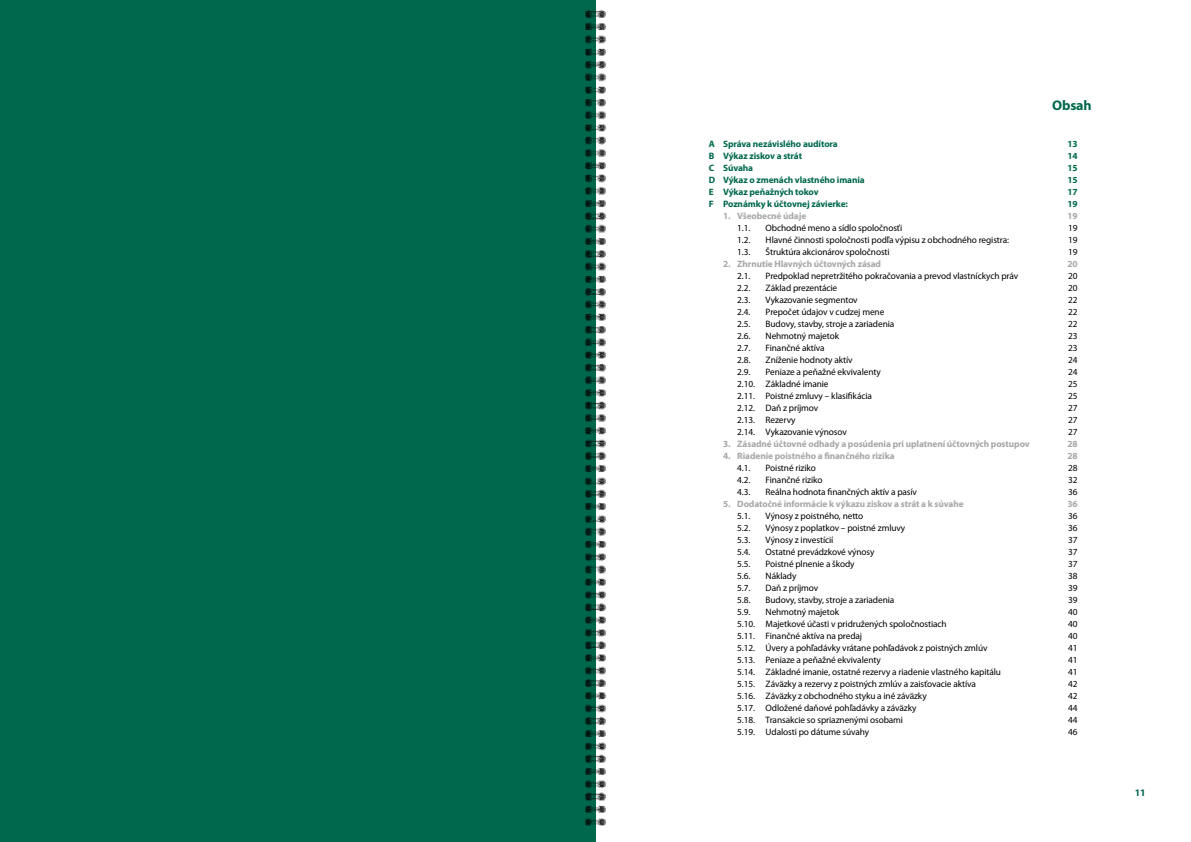
<style>
.page{position:relative;width:1191px;height:842px;background:#fff}
.page>*{position:absolute;margin:0;border:0;box-sizing:border-box;transform-origin:0 0}
.t1{font:700 14px "Myriad Pro";color:#00684d}
.t2{font:700 10px "Myriad Pro";color:#00684d}
.t3{font:9.3px "Myriad Pro";letter-spacing:-.01em;color:#000}
.t4{font:700 9.3px "Myriad Pro";letter-spacing:-.01em;color:#a7a7a8}
.t5{font:700 9.3px "Myriad Pro";letter-spacing:-.01em;color:#00684d}
</style>
<div class="page">
<div style="left:0;top:0;width:595px;height:842px;background:#00684d"></div>
<img style="left:585px;top:8px;width:20px;height:818px">
<h1 class="t1" style="left:1052px;top:97px;width:41px">Obsah</h1>
<p class="t5" style="left:709px;top:139px;width:130px">A Správa nezávislého audítora</p>
<p class="t5" style="left:1067px;top:139px;width:12px">13</p>
<p class="t5" style="left:709px;top:151px;width:95px">B Výkaz ziskov a strát</p>
<p class="t5" style="left:1067px;top:151px;width:12px">14</p>
<p class="t5" style="left:709px;top:163px;width:46px">C Súvaha</p>
<p class="t5" style="left:1067px;top:163px;width:12px">15</p>
<p class="t5" style="left:709px;top:175px;width:157px">D Výkaz o zmenách vlastného imania</p>
<p class="t5" style="left:1067px;top:175px;width:12px">15</p>
<p class="t5" style="left:709px;top:187px;width:111px">E Výkaz peňažných tokov</p>
<p class="t5" style="left:1067px;top:187px;width:12px">17</p>
<p class="t5" style="left:709px;top:199px;width:141px">F Poznámky k účtovnej závierke:</p>
<p class="t5" style="left:1067px;top:199px;width:12px">19</p>
<p class="t4" style="left:723px;top:211px;width:85px">1. Všeobecné údaje</p>
<p class="t4" style="left:1067px;top:211px;width:12px">19</p>
<p class="t3" style="left:737px;top:223px;width:15px">1.1.</p>
<p class="t3" style="left:765px;top:223px;width:138px">Obchodné meno a sídlo spoločnosťi</p>
<p class="t3" style="left:1068px;top:223px;width:11px">19</p>
<p class="t3" style="left:737px;top:235px;width:15px">1.2.</p>
<p class="t3" style="left:765px;top:235px;width:245px">Hlavné činnosti spoločnosti podľa výpisu z obchodného registra:</p>
<p class="t3" style="left:1068px;top:235px;width:11px">19</p>
<p class="t3" style="left:737px;top:247px;width:15px">1.3.</p>
<p class="t3" style="left:765px;top:247px;width:126px">Štruktúra akcionárov spoločnosti</p>
<p class="t3" style="left:1068px;top:247px;width:11px">19</p>
<p class="t4" style="left:723px;top:259px;width:160px">2. Zhrnutie Hlavných účtovných zásad</p>
<p class="t4" style="left:1067px;top:259px;width:12px">20</p>
<p class="t3" style="left:737px;top:271px;width:15px">2.1.</p>
<p class="t3" style="left:765px;top:271px;width:254px">Predpoklad nepretržitého pokračovania a prevod vlastníckych práv</p>
<p class="t3" style="left:1068px;top:271px;width:11px">20</p>
<p class="t3" style="left:737px;top:283px;width:15px">2.2.</p>
<p class="t3" style="left:765px;top:283px;width:73px">Základ prezentácie</p>
<p class="t3" style="left:1068px;top:283px;width:11px">20</p>
<p class="t3" style="left:737px;top:295px;width:15px">2.3.</p>
<p class="t3" style="left:765px;top:295px;width:94px">Vykazovanie segmentov</p>
<p class="t3" style="left:1068px;top:295px;width:11px">22</p>
<p class="t3" style="left:737px;top:307px;width:15px">2.4.</p>
<p class="t3" style="left:765px;top:307px;width:120px">Prepočet údajov v cudzej mene</p>
<p class="t3" style="left:1068px;top:307px;width:11px">22</p>
<p class="t3" style="left:737px;top:319px;width:15px">2.5.</p>
<p class="t3" style="left:765px;top:319px;width:130px">Budovy, stavby, stroje a zariadenia</p>
<p class="t3" style="left:1068px;top:319px;width:11px">22</p>
<p class="t3" style="left:737px;top:331px;width:15px">2.6.</p>
<p class="t3" style="left:765px;top:331px;width:75px">Nehmotný majetok</p>
<p class="t3" style="left:1068px;top:331px;width:11px">23</p>
<p class="t3" style="left:737px;top:343px;width:15px">2.7.</p>
<p class="t3" style="left:765px;top:343px;width:60px">Finančné aktíva</p>
<p class="t3" style="left:1068px;top:343px;width:11px">23</p>
<p class="t3" style="left:737px;top:355px;width:15px">2.8.</p>
<p class="t3" style="left:765px;top:355px;width:88px">Zníženie hodnoty aktív</p>
<p class="t3" style="left:1068px;top:355px;width:11px">24</p>
<p class="t3" style="left:737px;top:367px;width:15px">2.9.</p>
<p class="t3" style="left:765px;top:367px;width:117px">Peniaze a peňažné ekvivalenty</p>
<p class="t3" style="left:1068px;top:367px;width:11px">24</p>
<p class="t3" style="left:737px;top:379px;width:93px">2.10. Základné imanie</p>
<p class="t3" style="left:1068px;top:379px;width:11px">25</p>
<p class="t3" style="left:737px;top:391px;width:136px">2.11. Poistné zmluvy – klasifikácia</p>
<p class="t3" style="left:1068px;top:391px;width:11px">25</p>
<p class="t3" style="left:737px;top:403px;width:83px">2.12. Daň z príjmov</p>
<p class="t3" style="left:1068px;top:403px;width:11px">27</p>
<p class="t3" style="left:737px;top:415px;width:60px">2.13. Rezervy</p>
<p class="t3" style="left:1068px;top:415px;width:11px">27</p>
<p class="t3" style="left:737px;top:427px;width:111px">2.14. Vykazovanie výnosov</p>
<p class="t3" style="left:1068px;top:427px;width:11px">27</p>
<p class="t4" style="left:723px;top:439px;width:308px">3. Zásadné účtovné odhady a posúdenia pri uplatnení účtovných postupov</p>
<p class="t4" style="left:1067px;top:439px;width:12px">28</p>
<p class="t4" style="left:723px;top:451px;width:173px">4. Riadenie poistného a finančného rizika</p>
<p class="t4" style="left:1067px;top:451px;width:12px">28</p>
<p class="t3" style="left:737px;top:463px;width:15px">4.1.</p>
<p class="t3" style="left:765px;top:463px;width:52px">Poistné riziko</p>
<p class="t3" style="left:1068px;top:463px;width:11px">28</p>
<p class="t3" style="left:737px;top:475px;width:15px">4.2.</p>
<p class="t3" style="left:765px;top:475px;width:58px">Finančné riziko</p>
<p class="t3" style="left:1068px;top:475px;width:11px">32</p>
<p class="t3" style="left:737px;top:487px;width:15px">4.3.</p>
<p class="t3" style="left:765px;top:487px;width:153px">Reálna hodnota finančných aktív a pasív</p>
<p class="t3" style="left:1068px;top:487px;width:11px">36</p>
<p class="t4" style="left:723px;top:499px;width:242px">5. Dodatočné informácie k výkazu ziskov a strát a k súvahe</p>
<p class="t4" style="left:1067px;top:499px;width:12px">36</p>
<p class="t3" style="left:737px;top:511px;width:15px">5.1.</p>
<p class="t3" style="left:765px;top:511px;width:99px">Výnosy z poistného, netto</p>
<p class="t3" style="left:1068px;top:511px;width:11px">36</p>
<p class="t3" style="left:737px;top:523px;width:15px">5.2.</p>
<p class="t3" style="left:765px;top:523px;width:141px">Výnosy z poplatkov – poistné zmluvy</p>
<p class="t3" style="left:1068px;top:523px;width:11px">36</p>
<p class="t3" style="left:737px;top:535px;width:15px">5.3.</p>
<p class="t3" style="left:765px;top:535px;width:69px">Výnosy z investícií</p>
<p class="t3" style="left:1068px;top:535px;width:11px">37</p>
<p class="t3" style="left:737px;top:547px;width:15px">5.4.</p>
<p class="t3" style="left:765px;top:547px;width:110px">Ostatné prevádzkové výnosy</p>
<p class="t3" style="left:1068px;top:547px;width:11px">37</p>
<p class="t3" style="left:737px;top:559px;width:15px">5.5.</p>
<p class="t3" style="left:765px;top:559px;width:91px">Poistné plnenie a škody</p>
<p class="t3" style="left:1068px;top:559px;width:11px">37</p>
<p class="t3" style="left:737px;top:571px;width:15px">5.6.</p>
<p class="t3" style="left:765px;top:571px;width:32px">Náklady</p>
<p class="t3" style="left:1068px;top:571px;width:11px">38</p>
<p class="t3" style="left:737px;top:583px;width:15px">5.7.</p>
<p class="t3" style="left:765px;top:583px;width:54px">Daň z príjmov</p>
<p class="t3" style="left:1068px;top:583px;width:11px">39</p>
<p class="t3" style="left:737px;top:595px;width:15px">5.8.</p>
<p class="t3" style="left:765px;top:595px;width:130px">Budovy, stavby, stroje a zariadenia</p>
<p class="t3" style="left:1068px;top:595px;width:11px">39</p>
<p class="t3" style="left:737px;top:607px;width:15px">5.9.</p>
<p class="t3" style="left:765px;top:607px;width:75px">Nehmotný majetok</p>
<p class="t3" style="left:1068px;top:607px;width:11px">40</p>
<p class="t3" style="left:737px;top:619px;width:211px">5.10. Majetkové účasti v pridružených spoločnostiach</p>
<p class="t3" style="left:1068px;top:619px;width:11px">40</p>
<p class="t3" style="left:737px;top:631px;width:126px">5.11. Finančné aktíva na predaj</p>
<p class="t3" style="left:1068px;top:631px;width:11px">40</p>
<p class="t3" style="left:737px;top:643px;width:252px">5.12. Úvery a pohľadávky vrátane pohľadávok z poistných zmlúv</p>
<p class="t3" style="left:1068px;top:643px;width:11px">41</p>
<p class="t3" style="left:737px;top:655px;width:145px">5.13. Peniaze a peňažné ekvivalenty</p>
<p class="t3" style="left:1068px;top:655px;width:11px">41</p>
<p class="t3" style="left:737px;top:667px;width:265px">5.14. Základné imanie, ostatné rezervy a riadenie vlastného kapitálu</p>
<p class="t3" style="left:1068px;top:667px;width:11px">41</p>
<p class="t3" style="left:737px;top:679px;width:240px">5.15. Záväzky a rezervy z poistných zmlúv a zaisťovacie aktíva</p>
<p class="t3" style="left:1068px;top:679px;width:11px">42</p>
<p class="t3" style="left:737px;top:691px;width:191px">5.16. Záväzky z obchodného styku a iné záväzky</p>
<p class="t3" style="left:1068px;top:691px;width:11px">42</p>
<p class="t3" style="left:737px;top:703px;width:181px">5.17. Odložené daňové pohľadávky a záväzky</p>
<p class="t3" style="left:1068px;top:703px;width:11px">44</p>
<p class="t3" style="left:737px;top:715px;width:167px">5.18. Transakcie so spriaznenými osobami</p>
<p class="t3" style="left:1068px;top:715px;width:11px">44</p>
<p class="t3" style="left:737px;top:727px;width:133px">5.19. Udalosti po dátume súvahy</p>
<p class="t3" style="left:1068px;top:727px;width:11px">46</p>
<p class="t2" style="left:1134px;top:787px;width:12px">11</p>
</div>
